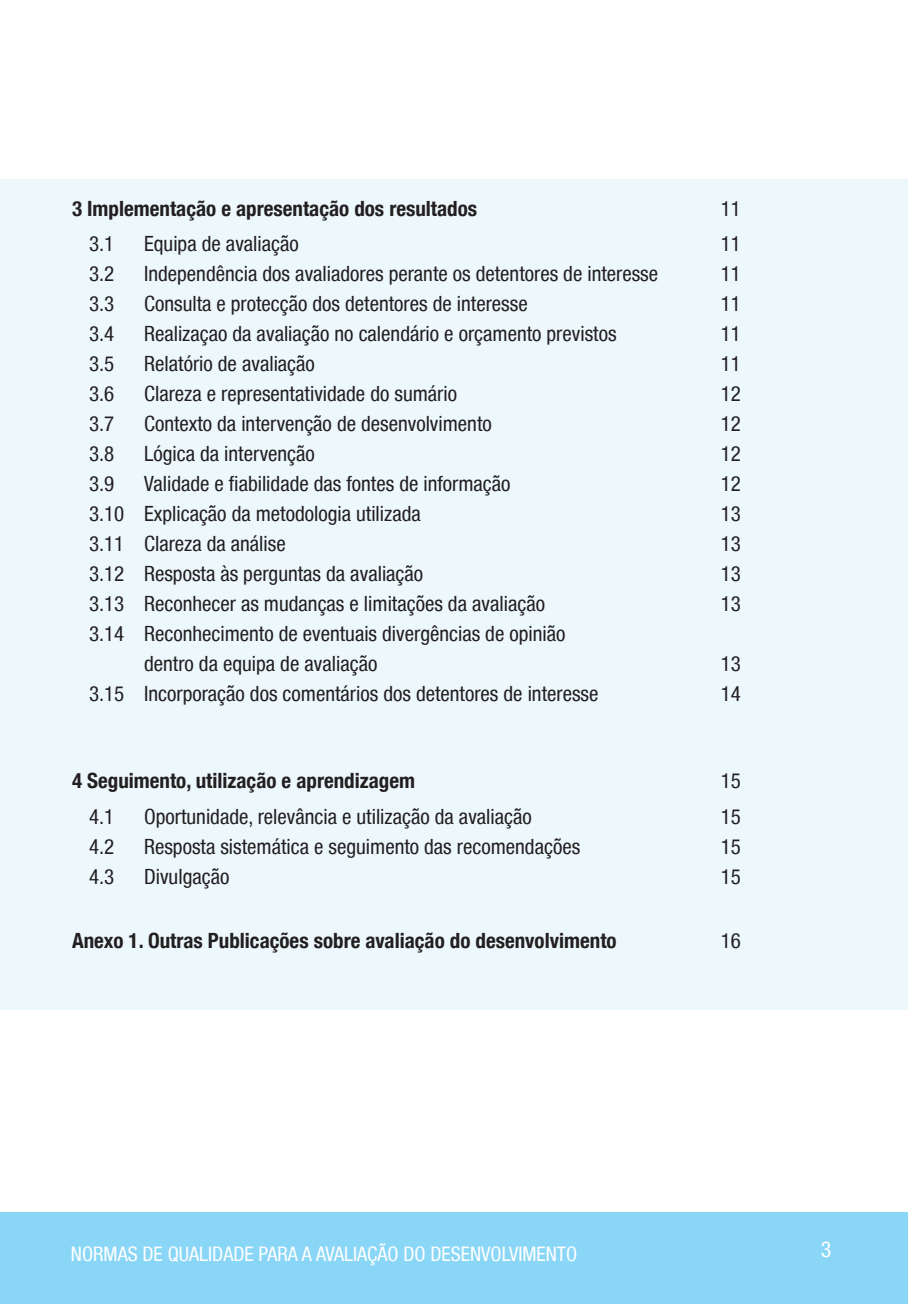
<style>
.page{position:relative;width:908px;height:1304px;background:#fff}
.page>*{position:absolute;margin:0;border:0;box-sizing:border-box;transform-origin:0 0}
.t1{font:condensed 22px "Helvetica Neue LT";color:#fff}
.body{font:condensed 21px/30px "Helvetica Neue LT";color:#231f20}
.body-2{font:700 condensed 21px "Helvetica Neue LT";color:#231f20}
.t2{font:condensed 20px "Helvetica Neue LT";color:#fff}
</style>
<div class="page">
<div style="left:0;top:1212px;width:907px;height:92px;background:#89d6f7"></div>
<div style="left:0;top:179px;width:907px;height:830px;background:#edf8fd"></div>
<p class="body-2" style="left:72px;top:196px;width:406px">3 Implementação e apresentação dos resultados</p>
<p class="body" style="left:720px;top:193px;width:22px">11</p>
<p class="body" style="left:89px;top:229px;width:27px">3.1</p>
<p class="body" style="left:144px;top:229px;width:156px">Equipa de avaliação</p>
<p class="body" style="left:720px;top:229px;width:22px">11</p>
<p class="body" style="left:89px;top:259px;width:27px">3.2</p>
<p class="body" style="left:144px;top:259px;width:515px">Independência dos avaliadores perante os detentores de interesse</p>
<p class="body" style="left:720px;top:259px;width:22px">11</p>
<p class="body" style="left:89px;top:289px;width:27px">3.3</p>
<p class="body" style="left:144px;top:289px;width:385px">Consulta e protecção dos detentores de interesse</p>
<p class="body" style="left:720px;top:289px;width:22px">11</p>
<p class="body" style="left:89px;top:319px;width:27px">3.4</p>
<p class="body" style="left:144px;top:319px;width:473px">Realizaçao da avaliação no calendário e orçamento previstos</p>
<p class="body" style="left:720px;top:319px;width:22px">11</p>
<p class="body" style="left:89px;top:349px;width:27px">3.5</p>
<p class="body" style="left:144px;top:349px;width:172px">Relatório de avaliação</p>
<p class="body" style="left:720px;top:349px;width:22px">11</p>
<p class="body" style="left:89px;top:379px;width:27px">3.6</p>
<p class="body" style="left:144px;top:379px;width:314px">Clareza e representatividade do sumário</p>
<p class="body" style="left:720px;top:379px;width:22px">12</p>
<p class="body" style="left:89px;top:409px;width:27px">3.7</p>
<p class="body" style="left:144px;top:409px;width:349px">Contexto da intervenção de desenvolvimento</p>
<p class="body" style="left:720px;top:409px;width:22px">12</p>
<p class="body" style="left:89px;top:439px;width:27px">3.8</p>
<p class="body" style="left:144px;top:439px;width:172px">Lógica da intervenção</p>
<p class="body" style="left:720px;top:439px;width:22px">12</p>
<p class="body" style="left:89px;top:469px;width:27px">3.9</p>
<p class="body" style="left:144px;top:469px;width:368px">Validade e fiabilidade das fontes de informação</p>
<p class="body" style="left:720px;top:469px;width:22px">12</p>
<p class="body" style="left:89px;top:499px;width:333px">3.10 Explicação da metodologia utilizada</p>
<p class="body" style="left:720px;top:499px;width:22px">13</p>
<p class="body" style="left:89px;top:529px;width:198px">3.11 Clareza da análise</p>
<p class="body" style="left:720px;top:529px;width:22px">13</p>
<p class="body" style="left:89px;top:559px;width:335px">3.12 Resposta às perguntas da avaliação</p>
<p class="body" style="left:720px;top:559px;width:22px">13</p>
<p class="body" style="left:89px;top:589px;width:457px">3.13 Reconhecer as mudanças e limitações da avaliação</p>
<p class="body" style="left:720px;top:589px;width:22px">13</p>
<p class="body" style="left:144px;top:619px;width:422px;text-indent:-55px">3.14 Reconhecimento de eventuais divergências de opinião dentro da equipa de avaliação</p>
<p class="body" style="left:720px;top:649px;width:22px">13</p>
<p class="body" style="left:89px;top:679px;width:510px">3.15 Incorporação dos comentários dos detentores de interesse</p>
<p class="body" style="left:720px;top:679px;width:22px">14</p>
<p class="body-2" style="left:72px;top:768px;width:344px">4 Seguimento, utilização e aprendizagem</p>
<p class="body" style="left:720px;top:766px;width:22px">15</p>
<p class="body" style="left:89px;top:801px;width:27px">4.1</p>
<p class="body" style="left:144px;top:801px;width:389px">Oportunidade, relevância e utilização da avaliação</p>
<p class="body" style="left:720px;top:801px;width:22px">15</p>
<p class="body" style="left:89px;top:831px;width:27px">4.2</p>
<p class="body" style="left:144px;top:831px;width:437px">Resposta sistemática e seguimento das recomendações</p>
<p class="body" style="left:720px;top:831px;width:22px">15</p>
<p class="body" style="left:89px;top:861px;width:27px">4.3</p>
<p class="body" style="left:144px;top:861px;width:87px">Divulgação</p>
<p class="body" style="left:720px;top:861px;width:22px">15</p>
<p class="body-2" style="left:72px;top:928px;width:546px">Anexo 1. Outras Publicações sobre avaliação do desenvolvimento</p>
<p class="body" style="left:720px;top:925px;width:22px">16</p>
<p class="t2" style="left:71px;top:1242px;width:507px">NORMAS DE QUALIDADE PARA A AVALIAÇÃO DO DESENVOLVIMENTO</p>
<p class="t1" style="left:820px;top:1237px;width:12px">3</p>
</div>
